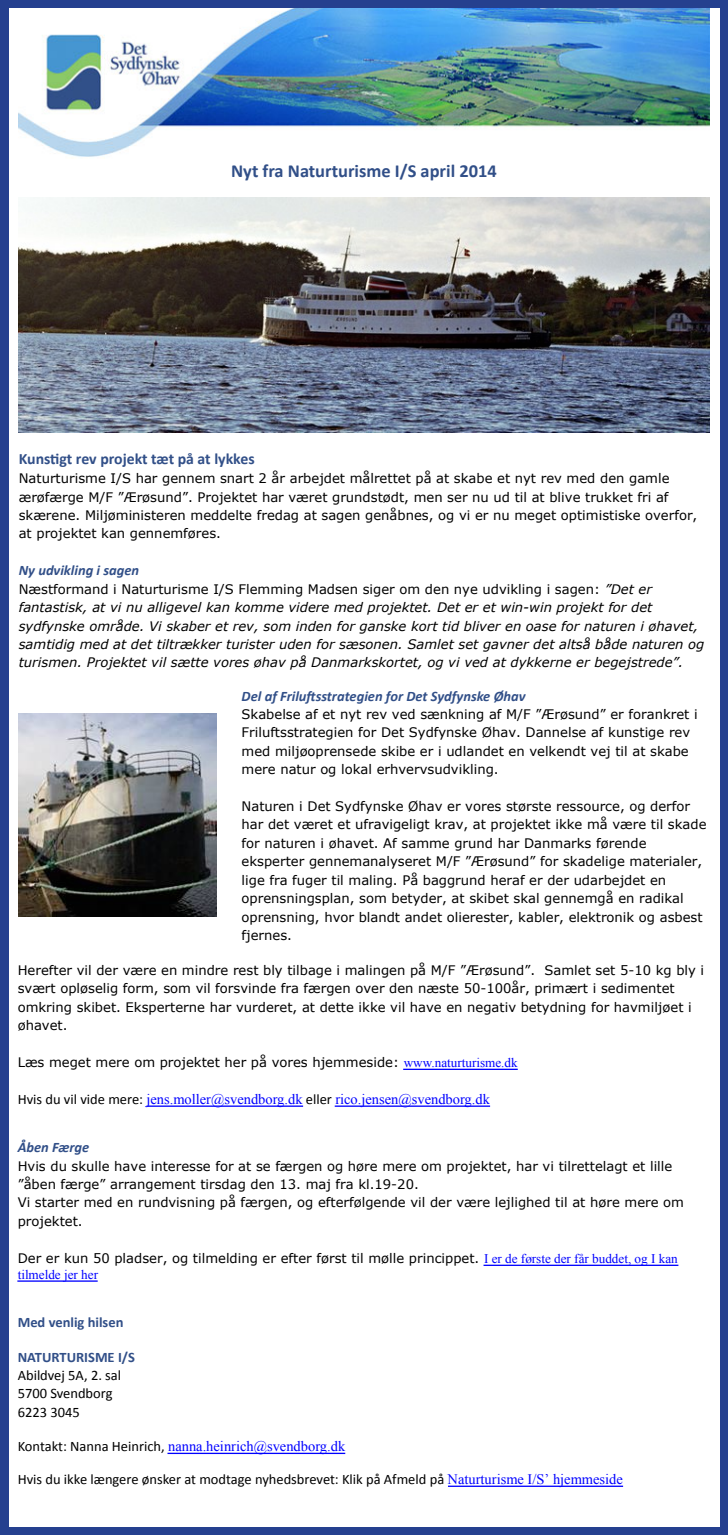
<style>
.page{position:relative;width:728px;height:1535px;background:#fff}
.page>*{position:absolute;margin:0;border:0;box-sizing:border-box;transform-origin:0 0}
.t1{font:700 18.45px "Calibri";color:#314f88}
.t2{font:700 15.75px "Calibri";color:#314f88}
.t3{font:14.4px/18.5px "Calibri";color:#000}
.t4{font:14.4px "Times New Roman";color:#00f}
.t5{font:italic 700 14.4px "Calibri";color:#314f88}
.t6{font:700 14.4px "Calibri";color:#314f88}
.t7{font:13.2px/18.5px "Verdana";color:#000}
.t8{font:italic 13.2px/18.5px "Verdana";color:#000}
.t9{font:13.2px "Times New Roman";color:#00f}
.s1{font-style:normal}
.s2{font-family:"Times New Roman";color:#00f}
.s3{font-family:"Calibri";color:#000}
</style>
<div class="page">
<div style="left:0;top:0;width:727px;height:1535px;background:#25408f"></div>
<div style="left:9px;top:9px;width:710px;height:953px;background:#fff"></div>
<img style="left:18px;top:9px;width:691px;height:148px">
<img style="left:19px;top:197px;width:689px;height:236px">
<img style="left:19px;top:714px;width:197px;height:202px">
<div style="left:9px;top:948px;width:710px;height:578px;background:#fff"></div>
<hr style="left:403px;top:1069px;width:114px;height:1px;background:#00f">
<hr style="left:146px;top:1105px;width:157px;height:2px;background:#00f">
<hr style="left:334px;top:1105px;width:156px;height:2px;background:#00f">
<hr style="left:483px;top:1265px;width:195px;height:1px;background:#00f">
<hr style="left:17px;top:1280px;width:81px;height:2px;background:#00f">
<hr style="left:167px;top:1453px;width:178px;height:1px;background:#00f">
<hr style="left:447px;top:1486px;width:175px;height:1px;background:#00f">
<h1 class="t1" style="left:231px;top:160px;width:267px">Nyt fra Naturturisme I/S april 2014</h1>
<p class="t2" style="left:19px;top:449px;width:237px">Kuns8gt rev projekt tæt på at lykkes</p>
<p class="t7" style="left:19px;top:469px;width:679px">Naturturisme I/S har gennem snart 2 år arbejdet målrettet på at skabe et nyt rev med den gamle ærøfærge M/F ”Ærøsund”. Projektet har været grundstødt, men ser nu ud til at blive trukket fri af skærene. Miljøministeren meddelte fredag at sagen genåbnes, og vi er nu meget optimistiske overfor, at projektet kan gennemføres.</p>
<p class="t5" style="left:19px;top:562px;width:122px">Ny udvikling i sagen</p>
<p class="t8" style="left:19px;top:580px;width:686px"><span class="s1">Næstformand i Naturturisme I/S Flemming Madsen siger om den nye udvikling i sagen:</span> ”Det er fantastisk, at vi nu alligevel kan komme videre med projektet. Det er et win-win projekt for det sydfynske område. Vi skaber et rev, som inden for ganske kort tid bliver en oase for naturen i øhavet, samtidig med at det tiltrækker turister uden for sæsonen. Samlet set gavner det altså både naturen og turismen. Projektet vil sætte vores øhav på Danmarkskortet, og vi ved at dykkerne er begejstrede”.</p>
<p class="t5" style="left:241px;top:687px;width:285px">Del af Frilu3sstrategien for Det Sydfynske Øhav</p>
<p class="t7" style="left:241px;top:705px;width:457px">Skabelse af et nyt rev ved sænkning af M/F ”Ærøsund” er forankret i Friluftsstrategien for Det Sydfynske Øhav. Dannelse af kunstige rev med miljøoprensede skibe er i udlandet en velkendt vej til at skabe mere natur og lokal erhvervsudvikling.</p>
<p class="t7" style="left:241px;top:797px;width:466px">Naturen i Det Sydfynske Øhav er vores største ressource, og derfor har det været et ufravigeligt krav, at projektet ikke må være til skade for naturen i øhavet. Af samme grund har Danmarks førende eksperter gennemanalyseret M/F ”Ærøsund” for skadelige materialer, lige fra fuger til maling. På baggrund heraf er der udarbejdet en oprensningsplan, som betyder, at skibet skal gennemgå en radikal oprensning, hvor blandt andet olierester, kabler, elektronik og asbest fjernes.</p>
<p class="t7" style="left:18px;top:961px;width:687px">Herefter vil der være en mindre rest bly tilbage i malingen på M/F ”Ærøsund”. Samlet set 5-10 kg bly i svært opløselig form, som vil forsvinde fra færgen over den næste 50-100år, primært i sedimentet omkring skibet. Eksperterne har vurderet, at dette ikke vil have en negativ betydning for havmiljøet i øhavet.</p>
<p class="t7" style="left:18px;top:1053px;width:501px">Læs meget mere om projektet her på vores hjemmeside: <span class="s2">www.naturturisme.dk</span></p>
<p class="t4" style="left:18px;top:1089px;width:473px"><span class="s3">Hvis du vil vide mere:</span> jens.moller@svendborg.dk <span class="s3">eller</span> rico.jensen@svendborg.dk</p>
<p class="t5" style="left:18px;top:1138px;width:73px">Åben Færge</p>
<p class="t7" style="left:18px;top:1156px;width:667px">Hvis du skulle have interesse for at se færgen og høre mere om projektet, har vi tilrettelagt et lille ”åben færge” arrangement tirsdag den 13. maj fra kl.19-20.<br>Vi starter med en rundvisning på færgen, og efterfølgende vil der være lejlighed til at høre mere om projektet.</p>
<p class="t7" style="left:18px;top:1248px;width:661px">Der er kun 50 pladser, og tilmelding er efter først til mølle princippet. <span class="s2">I er de første der får buddet, og I kan</span></p>
<p class="t9" style="left:18px;top:1266px;width:82px">tilmelde jer her</p>
<p class="t6" style="left:18px;top:1314px;width:107px">Med venlig hilsen</p>
<p class="t6" style="left:18px;top:1348px;width:119px">NATURTURISME I/S</p>
<p class="t3" style="left:18px;top:1365px;width:105px">Abildvej 5A, 2. sal<br>5700 Svendborg<br>6223 3045</p>
<p class="t4" style="left:18px;top:1436px;width:329px"><span class="s3">Kontakt: Nanna Heinrich,</span> nanna.heinrich@svendborg.dk</p>
<p class="t3" style="left:18px;top:1470px;width:606px">Hvis du ikke længere ønsker at modtage nyhedsbrevet: Klik på Afmeld på <span class="s2">Naturturisme I/S’ hjemmeside</span></p>
</div>
